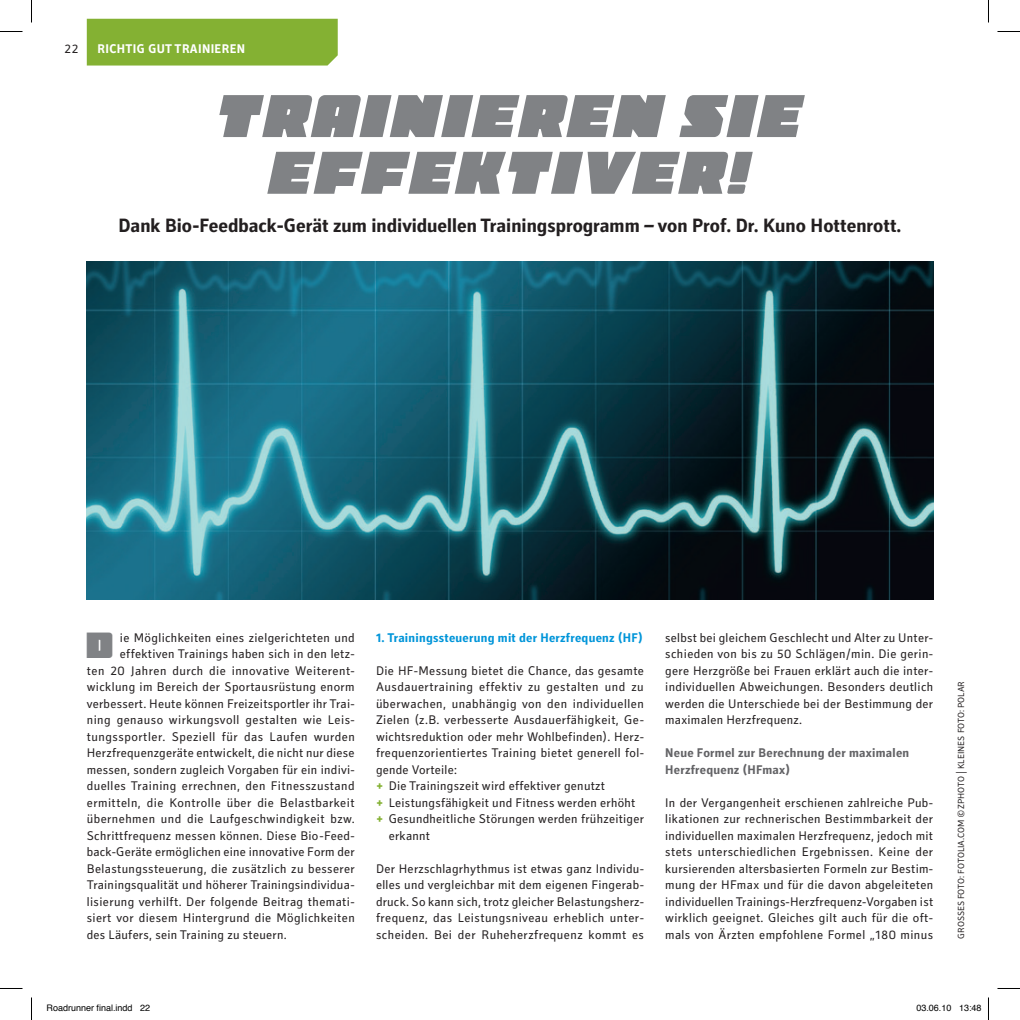
<style>
.page{position:relative;width:1020px;height:1020px;background:#fff}
.page>*{position:absolute;margin:0;border:0;box-sizing:border-box;transform-origin:0 0}
.t1{font:60px/56.7px "JLS Over Kill Bloque Oblique Normal";letter-spacing:-.01em;color:#808285;text-align:center}
.t2{font:36.3px "JLS Over Kill Bloque Normal";color:#808285}
.t3{font:700 19.5px "Secca Std";color:#231f20}
.t4{font:12.75px/16.5px "Secca Std";letter-spacing:.025em;color:#231f20;text-align:justify}
.t5{font:700 12.75px/16.5px "Secca Std";letter-spacing:.02em;color:#636366}
.t6{font:700 12.75px "Secca Std";letter-spacing:.02em;color:#0095d9}
.t7{font:700 12.75px "Secca Std";color:#fff}
.t8{font:9px "Secca Std";color:#231f20}
.t9{font:9px "Helvetica";color:#000}
.s1{font-weight:700;color:#84b133}
</style>
<div class="page">
<div style="left:87px;top:19px;width:251px;height:47px;background:#84b133"></div>
<img style="left:87px;top:262px;width:846px;height:337px">
<svg style="left:0;top:31px;width:22px;height:1px"></svg>
<svg style="left:997px;top:31px;width:23px;height:1px"></svg>
<svg style="left:0;top:988px;width:22px;height:1px"></svg>
<svg style="left:997px;top:988px;width:23px;height:1px"></svg>
<svg style="left:31px;top:0;width:1px;height:22px"></svg>
<svg style="left:31px;top:997px;width:1px;height:23px"></svg>
<svg style="left:988px;top:0;width:1px;height:22px"></svg>
<svg style="left:988px;top:997px;width:1px;height:23px"></svg>
<p class="t4" style="left:65px;top:41px;width:15px">22</p>
<p class="t7" style="left:97px;top:42px;width:16px">Richtig</p>
<p class="t7" style="left:148px;top:42px;width:9px">gut</p>
<p class="t7" style="left:175px;top:42px;width:8px">trainieren</p>
<h1 class="t1" style="left:216px;top:88px;width:590px">TRAINIEREN SIE<br>EFFEKTIVER!</h1>
<h3 class="t3" style="left:119px;top:214px;width:784px">Dank Bio-Feedback-Gerät zum individuellen Trainingsprogramm – von Prof. Dr. Kuno Hottenrott.</h3>
<h2 class="t2" style="left:85px;top:623px;width:31px">D</h2>
<p class="t4" style="left:120px;top:629px;width:236px">ie Möglichkeiten eines zielgerichteten und</p>
<p class="t4" style="left:120px;top:646px;width:236px">effektiven Trainings haben sich in den letz-</p>
<p class="t4" style="left:87px;top:662px;width:269px">ten 20 Jahren durch die innovative Weiterent-</p>
<p class="t4" style="left:87px;top:679px;width:269px">wicklung im Bereich der Sportausrüstung enorm</p>
<p class="t4" style="left:87px;top:695px;width:269px">verbessert. Heute können Freizeitsportler ihr Trai-</p>
<p class="t4" style="left:87px;top:712px;width:269px">ning genauso wirkungsvoll gestalten wie Leis-</p>
<p class="t4" style="left:87px;top:728px;width:270px">tungssportler. Speziell für das Laufen wurden</p>
<p class="t4" style="left:87px;top:745px;width:269px">Herzfrequenzgeräte entwickelt, die nicht nur diese</p>
<p class="t4" style="left:87px;top:761px;width:269px">messen, sondern zugleich Vorgaben für ein indivi-</p>
<p class="t4" style="left:87px;top:778px;width:269px">duelles Training errechnen, den Fitnesszustand</p>
<p class="t4" style="left:87px;top:794px;width:269px">ermitteln, die Kontrolle über die Belastbarkeit</p>
<p class="t4" style="left:87px;top:811px;width:269px">übernehmen und die Laufgeschwindigkeit bzw.</p>
<p class="t4" style="left:87px;top:827px;width:269px">Schrittfrequenz messen können. Diese Bio-Feed-</p>
<p class="t4" style="left:87px;top:844px;width:269px">back-Geräte ermöglichen eine innovative Form der</p>
<p class="t4" style="left:87px;top:860px;width:269px">Belastungssteuerung, die zusätzlich zu besserer</p>
<p class="t4" style="left:87px;top:877px;width:269px">Trainingsqualität und höherer Trainingsindividua-</p>
<p class="t4" style="left:87px;top:893px;width:269px">lisierung verhilft. Der folgende Beitrag themati-</p>
<p class="t4" style="left:87px;top:910px;width:269px">siert vor diesem Hintergrund die Möglichkeiten</p>
<p class="t4" style="left:87px;top:926px;width:201px">des Läufers, sein Training zu steuern.</p>
<p class="t6" style="left:376px;top:630px;width:268px">1. Trainingssteuerung mit der Herzfrequenz (HF)</p>
<p class="t4" style="left:376px;top:662px;width:269px">Die HF-Messung bietet die Chance, das gesamte</p>
<p class="t4" style="left:376px;top:679px;width:269px">Ausdauertraining effektiv zu gestalten und zu</p>
<p class="t4" style="left:376px;top:695px;width:269px">überwachen, unabhängig von den individuellen</p>
<p class="t4" style="left:376px;top:712px;width:269px">Zielen (z.B. verbesserte Ausdauerfähigkeit, Ge-</p>
<p class="t4" style="left:376px;top:728px;width:269px">wichtsreduktion oder mehr Wohlbefinden). Herz-</p>
<p class="t4" style="left:376px;top:745px;width:269px">frequenzorientiertes Training bietet generell fol-</p>
<p class="t4" style="left:376px;top:761px;width:82px">gende Vorteile:</p>
<p class="t4" style="left:376px;top:778px;width:231px"><span class="s1">+</span> Die Trainingszeit wird effektiver genutzt</p>
<p class="t4" style="left:376px;top:794px;width:261px"><span class="s1">+</span> Leistungsfähigkeit und Fitness werden erhöht</p>
<p class="t4" style="left:376px;top:811px;width:269px"><span class="s1">+</span> Gesundheitliche Störungen werden frühzeitiger</p>
<p class="t4" style="left:389px;top:827px;width:43px">erkannt</p>
<p class="t4" style="left:376px;top:860px;width:270px">Der Herzschlagrhythmus ist etwas ganz I ndividu&shy;elles und vergleichbar mit dem eigenen Fingerab&shy;druck. So kann sich, trotz gleicher Belastungsherz&shy;frequenz, das Leistungsniveau erheblich unter&shy;scheiden. Bei der Ruheherzfrequenz kommt es</p>
<p class="t4" style="left:665px;top:629px;width:270px">selbst bei gleichem Geschlecht und Alter zu U nter&shy;schieden von bis zu 50 Schlägen/min. Die gerin&shy;gere Herzgröße bei Frauen erklärt auch die inter&shy;individuellen Abweichungen. Besonders deutlich werden die U nterschiede bei der Bestimmung der maximalen Herzfrequenz.</p>
<p class="t5" style="left:665px;top:745px;width:246px">Neue Formel zur Berechnung der maximalen<br>Herzfrequenz (HFmax)</p>
<p class="t4" style="left:665px;top:794px;width:269px">I n der Vergangenheit erschienen zahlreiche Pub&shy;likationen zur rechnerischen Bestimmbarkeit der individuellen maximalen Herzfrequenz, jedoch mit stets unterschiedlichen Ergebnissen. Keine der kursierenden altersbasierten Formeln zur Bestim&shy;mung der HFmax und für die davon abgeleiteten individuellen Trainings-Herzfrequenz-Vorgaben ist wirklich geeignet. Gleiches gilt auch für die oft&shy;mals von Ärzten empfohlene Formel „180 minus</p>
<p class="t8" style="left:956px;top:938px;width:258px;rotate:-90deg">Grosses Foto: fotolia.com © zphoto | Kleines Foto: Polar</p>
<p class="t9" style="left:46px;top:1001px;width:105px">Roadrunner final.indd 22</p>
<p class="t9" style="left:916px;top:1001px;width:67px">03.06.10 13:48</p>
</div>
